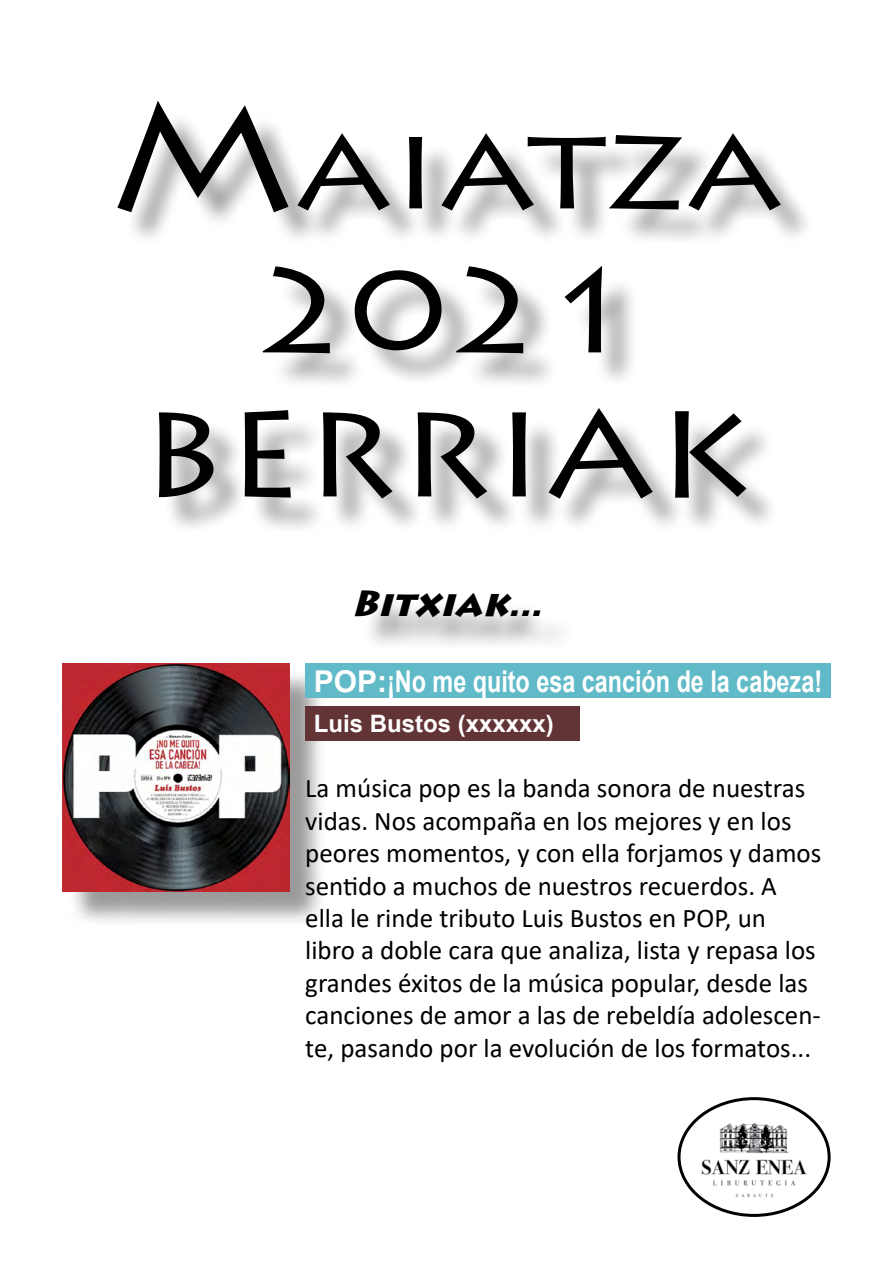
<style>
.page{position:relative;width:893px;height:1263px;background:#fff}
.page>*{position:absolute;margin:0;border:0;box-sizing:border-box;transform-origin:0 0}
.t1{font:120px/144px "Lithos Pro";color:#000;text-align:center;scale:1.13 1}
.t2{font:italic 900 36px "Lithos Pro";color:#000}
.t3{font:700 30px "Arial";color:#fff}
.t4{font:27px/32.4px "Calibri";color:#000}
.t5{font:700 24px "Arial";color:#fff}
.s1{font-size:150px}
</style>
<div class="page">
<div style="left:124px;top:107px;width:692px;height:428px;background:#000;opacity:.4"></div>
<div style="left:361px;top:594px;width:215px;height:59px;background:#000;opacity:.4"></div>
<img style="left:681px;top:1097px;width:148px;height:120px">
<div style="left:67px;top:669px;width:260px;height:259px;background:#000;opacity:.4"></div>
<img style="left:62px;top:664px;width:228px;height:227px">
<div style="left:305px;top:664px;width:526px;height:34px;background:#61bac7"></div>
<div style="left:305px;top:706px;width:275px;height:34px;background:#623436"></div>
<div style="left:677px;top:1097px;width:154px;height:120px;border:3px solid #000;border-radius:50%"></div>
<h1 class="t1" style="left:110px;top:96px;width:597px"><span class="s1">M</span>aiatza<br>2021<br>BERRIAK</h1>
<h2 class="t2" style="left:351px;top:580px;width:204px">Bitxiak...</h2>
<p class="t3" style="left:314px;top:660px;width:510px">POP:¡No me quito esa canción de la cabeza!</p>
<p class="t5" style="left:314px;top:707px;width:242px">Luis Bustos (xxxxxx)</p>
<p class="t4" style="left:305px;top:772px;width:518px">La música pop es la banda sonora de nuestras vidas. Nos acompaña en los mejores y en los peores momentos, y con ella forjamos y damos sentido a muchos de nuestros recuerdos. A ella le rinde tributo Luis Bustos en POP, un libro a doble cara que analiza, lista y repasa los grandes éxitos de la música popular, desde las canciones de amor a las de rebeldía adolescen&shy;te, pasando por la evolución de los formatos...</p>
</div>
